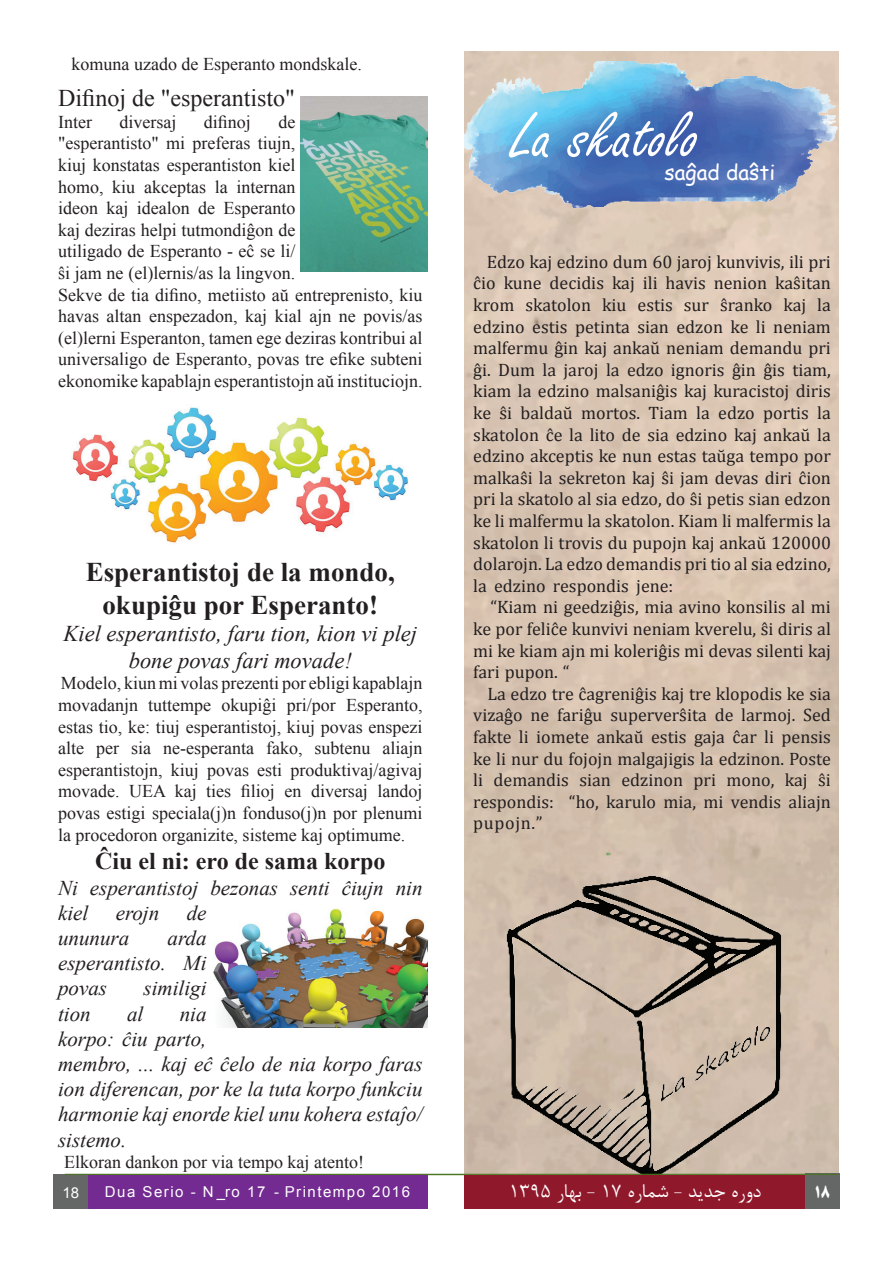
<style>
.page{position:relative;width:893px;height:1263px;background:#fff}
.page>*{position:absolute;margin:0;border:0;box-sizing:border-box;transform-origin:0 0}
.t1{font:72px "Freestyle Script";color:#fff}
.t2{font:700 27px/32.4px "Times New Roman";color:#231f20;text-align:center}
.t3{font:24px "Times New Roman";color:#231f20}
.t4{font:700 24px "Times New Roman";color:#231f20}
.t5{font:italic 22.5px/27px "Times New Roman";color:#231f20;text-align:center}
.t6{font:22.5px "B Nazanin";color:#fff}
.t7{font:italic 21px/25.2px "Times New Roman";color:#231f20}
.t8{font:21px "Comic Sans MS";color:#fff}
.t9{font:18px/21.6px "Cambria";color:#231f20;text-align:justify}
.t10{font:18px/21.6px "Times New Roman";color:#231f20}
.t11{font:15px "Arial";letter-spacing:.1em;color:#fff}
.t12{font:700 15px "B Titr";color:#fff}
</style>
<div class="page">
<div style="left:87px;top:1175px;width:341px;height:33px;background:#732b91"></div>
<div style="left:54px;top:1174px;width:34px;height:34px;background:#656666"></div>
<img style="left:71px;top:407px;width:338px;height:137px">
<img style="left:300px;top:96px;width:127px;height:175px">
<img style="left:213px;top:908px;width:215px;height:120px">
<img style="left:465px;top:51px;width:374px;height:1123px">
<img style="left:460px;top:860px;width:366px;height:332px">
<img style="left:465px;top:62px;width:374px;height:152px">
<div style="left:465px;top:1175px;width:340px;height:34px;background:#90182b"></div>
<div style="left:805px;top:1174px;width:34px;height:35px;background:#656666"></div>
<hr style="left:65px;top:1174px;width:773px;height:1px;background:#4b7520">
<p class="t10" style="left:72px;top:53px;width:292px">komuna uzado de Esperanto mondskale.</p>
<h3 class="t3" style="left:58px;top:82px;width:238px">Difinoj de "esperantisto"</h3>
<p class="t10" style="left:58px;top:111px;width:35px">Inter</p>
<p class="t10" style="left:119px;top:111px;width:58px">diversaj</p>
<p class="t10" style="left:204px;top:111px;width:49px">difinoj</p>
<p class="t10" style="left:58px;top:111px;width:366px;text-indent:220px">de<br>"esperantisto" mi preferas tiujn,<br>kiuj konstatas esperantiston kiel<br>homo, kiu akceptas la internan<br>ideon kaj idealon de Esperanto<br>kaj deziras helpi tutmondiĝon de<br>utiligado de Esperanto - eĉ se li/<br>ŝi jam ne (el)lernis/as la lingvon.<br>Sekve de tia difino, metiisto aŭ entreprenisto, kiu havas altan enspezadon, kaj kial ajn ne povis/as (el)lerni Esperanton, tamen ege deziras kontribui al universaligo de Esperanto, povas tre efike subteni ekonomike kapablajn esperantistojn aŭ instituciojn.</p>
<h2 class="t2" style="left:86px;top:555px;width:311px">Esperantistoj de la mondo, okupiĝu por Esperanto!</h2>
<p class="t5" style="left:63px;top:619px;width:355px">Kiel esperantisto, faru tion, kion vi plej bone povas fari movade!</p>
<p class="t10" style="left:58px;top:672px;width:366px;text-align:justify">Modelo, kiun mi volas prezenti por ebligi kapablajn movadanjn tuttempe okupiĝi pri/por Esperanto, estas tio, ke: tiuj esperantistoj, kiuj povas enspezi alte per sia ne-esperanta fako, subtenu aliajn esperantistojn, kiuj povas esti produktivaj/agivaj movade. UEA kaj ties filioj en diversaj landoj povas estigi speciala(j)n fonduso(j)n por plenumi la procedoron organizite, sisteme kaj optimume.</p>
<h3 class="t4" style="left:95px;top:845px;width:292px">Ĉiu el ni: ero de sama korpo</h3>
<p class="t7" style="left:58px;top:874px;width:366px">Ni esperantistoj bezonas senti ĉiujn nin kiel</p>
<p class="t7" style="left:116px;top:900px;width:45px">erojn</p>
<p class="t7" style="left:187px;top:900px;width:21px">de</p>
<p class="t7" style="left:58px;top:925px;width:73px">ununura</p>
<p class="t7" style="left:58px;top:925px;width:150px;text-align:justify;text-indent:110px">arda esperantisto. Mi povas</p>
<p class="t7" style="left:144px;top:975px;width:65px">similigi</p>
<p class="t7" style="left:58px;top:1000px;width:34px">tion</p>
<p class="t7" style="left:127px;top:1000px;width:18px">al</p>
<p class="t7" style="left:58px;top:1000px;width:366px;text-indent:122px">nia<br>korpo: ĉiu parto,<br>membro, ... kaj eĉ ĉelo de nia korpo faras ion diferencan, por ke la tuta korpo funkciu harmonie kaj enorde kiel unu kohera estaĵo/ sistemo.</p>
<p class="t10" style="left:64px;top:1151px;width:301px">Elkoran dankon por via tempo kaj atento!</p>
<p class="t11" style="left:63px;top:1183px;width:18px">18</p>
<p class="t11" style="left:105px;top:1182px;width:307px">Dua Serio - N_ro 17 - Printempo 2016</p>
<h1 class="t1" style="left:511px;top:97px;width:189px">La skatolo</h1>
<p class="t8" style="left:665px;top:157px;width:112px">saĝad daŝti</p>
<p class="t9" style="left:473px;top:251px;width:359px;text-indent:14px">Edzo kaj edzino dum 60 jaroj kunvivis, ili pri ĉio kune decidis kaj ili havis nenion kaŝitan krom skatolon kiu estis sur ŝranko kaj la edzino estis petinta sian edzon ke li neniam malfermu ĝin kaj ankaŭ neniam demandu pri ĝi. Dum la jaroj la edzo ignoris ĝin ĝis tiam, kiam la edzino malsaniĝis kaj kuracistoj diris ke ŝi baldaŭ mortos. Tiam la edzo portis la skatolon ĉe la lito de sia edzino kaj ankaŭ la edzino akceptis ke nun estas taŭga tempo por malkaŝi la sekreton kaj ŝi jam devas diri ĉion pri la skatolo al sia edzo, do ŝi petis sian edzon ke li malfermu la skatolon. Kiam li malfermis la skatolon li trovis du pupojn kaj ankaŭ 120000 dolarojn. La edzo demandis pri tio al sia edzino, la edzino respondis jene:</p>
<p class="t9" style="left:473px;top:596px;width:359px;text-indent:17px">“Kiam ni geedziĝis, mia avino konsilis al mi ke por feliĉe kunvivi neniam kverelu, ŝi diris al mi ke kiam ajn mi koleriĝis mi devas silenti kaj fari pupon. “</p>
<p class="t9" style="left:473px;top:683px;width:359px;text-indent:14px">La edzo tre ĉagreniĝis kaj tre klopodis ke sia vizaĝo ne fariĝu superverŝita de larmoj. Sed fakte li iomete ankaŭ estis gaja ĉar li pensis ke li nur du fojojn malgajigis la edzinon. Poste li demandis sian edzinon pri mono, kaj ŝi respondis: “ho, karulo mia, mi vendis aliajn pupojn.”</p>
<p class="t6" style="left:509px;top:1176px;width:253px">1 3 9 5 -بها ر 1 7 دورهجدید-شما ره</p>
<p class="t12" style="left:814px;top:1183px;width:17px">18</p>
</div>
